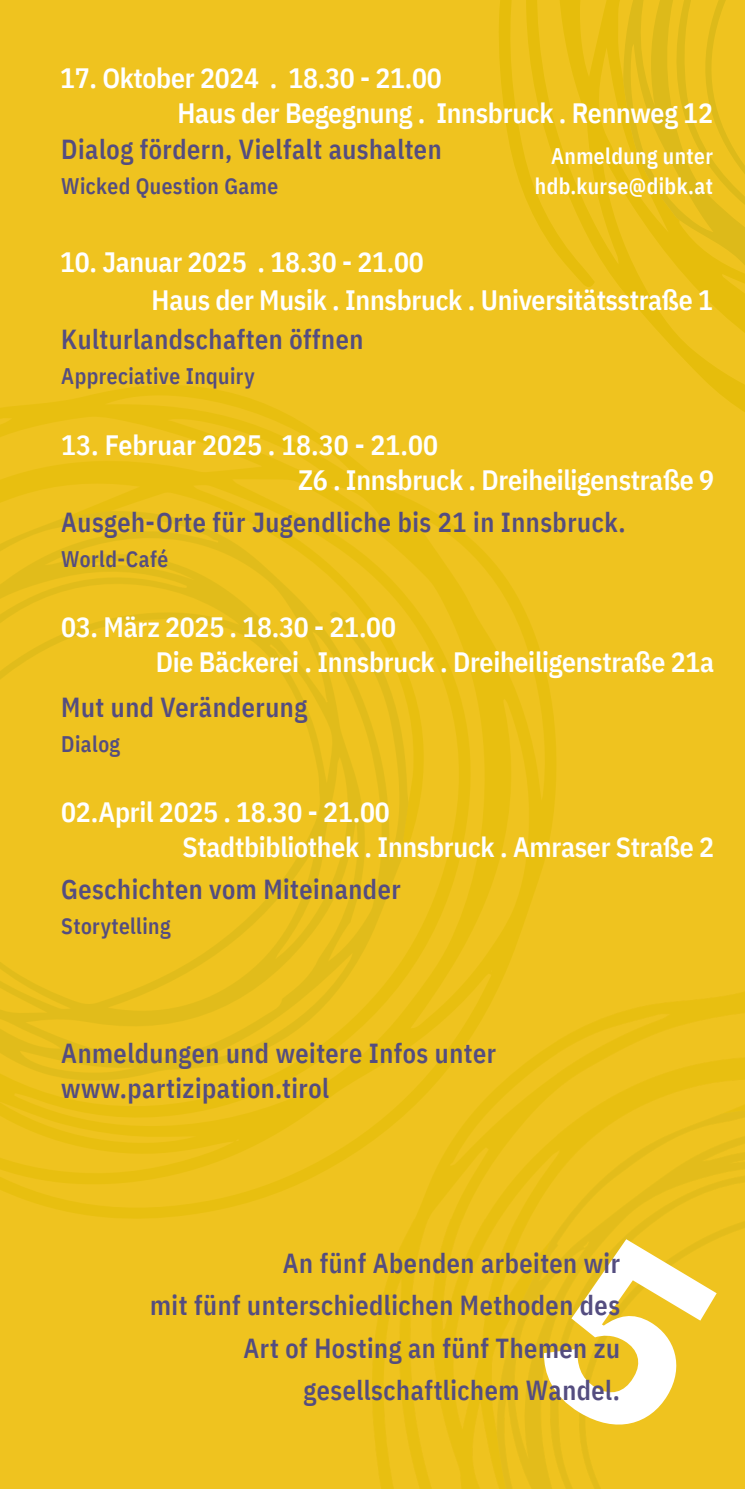
<style>
.page{position:relative;width:745px;height:1489px;background:#fff}
.page>*{position:absolute;margin:0;border:0;box-sizing:border-box;transform-origin:0 0}
.t1{font:600 28px "IBM Plex Sans Cond";letter-spacing:-.01em;color:#fff}
.t2{font:600 27.5px "IBM Plex Sans Cond";letter-spacing:.02em;color:#544d80;scale:.95 1}
.t3{font:600 22.5px "IBM Plex Sans Cond";letter-spacing:.02em;color:#544d80;scale:.95 1}
.t4{font:600 22.5px "IBM Plex Sans Cond";letter-spacing:.02em;color:#fff;scale:.95 1}
</style>
<div class="page">
<div style="left:0;top:0;width:744px;height:1488px;background:#eebd06;opacity:.9"></div>
<svg style="left:527px;top:1232px;width:198px;height:214px;background:#ecc11e"></svg>
<p class="t1" style="left:60px;top:66px;width:383px">17. Oktober 2024 . 18.30 - 21.00</p>
<p class="t1" style="left:177px;top:101px;width:536px">Haus der Begegnung . Innsbruck . Rennweg 12</p>
<p class="t2" style="left:61px;top:138px;width:401px">Dialog fördern, Vielfalt aushalten</p>
<p class="t3" style="left:61px;top:177px;width:230px">Wicked Question Game</p>
<p class="t4" style="left:550px;top:147px;width:172px">Anmeldung unter</p>
<p class="t4" style="left:534px;top:177px;width:189px">hdb.kurse@dibk.at</p>
<p class="t1" style="left:60px;top:250px;width:365px">10. Januar 2025 . 18.30 - 21.00</p>
<p class="t1" style="left:151px;top:288px;width:562px">Haus der Musik . Innsbruck . Universitätsstraße 1</p>
<p class="t2" style="left:61px;top:328px;width:319px">Kulturlandschaften öffnen</p>
<p class="t3" style="left:61px;top:367px;width:205px">Appreciative Inquiry</p>
<p class="t1" style="left:61px;top:433px;width:378px">13. Februar 2025 . 18.30 - 21.00</p>
<p class="t1" style="left:298px;top:468px;width:417px">Z6 . Innsbruck . Dreiheiligenstraße 9</p>
<p class="t2" style="left:61px;top:510px;width:595px">Ausgeh-Orte für Jugendliche bis 21 in Innsbruck.</p>
<p class="t3" style="left:61px;top:549px;width:114px">World-Café</p>
<p class="t1" style="left:61px;top:615px;width:336px">03. März 2025 . 18.30 - 21.00</p>
<p class="t1" style="left:156px;top:650px;width:559px">Die Bäckerei . Innsbruck . Dreiheiligenstraße 21a</p>
<p class="t2" style="left:61px;top:695px;width:260px">Mut und Veränderung</p>
<p class="t3" style="left:61px;top:734px;width:63px">Dialog</p>
<p class="t1" style="left:61px;top:800px;width:330px">02.April 2025 . 18.30 - 21.00</p>
<p class="t1" style="left:182px;top:835px;width:533px">Stadtbibliothek . Innsbruck . Amraser Straße 2</p>
<p class="t2" style="left:61px;top:877px;width:358px">Geschichten vom Miteinander</p>
<p class="t3" style="left:61px;top:916px;width:116px">Storytelling</p>
<p class="t2" style="left:61px;top:1041px;width:459px">Anmeldungen und weitere Infos unter</p>
<p class="t2" style="left:61px;top:1076px;width:283px">www.partizipation.tirol</p>
<p class="t2" style="left:282px;top:1251px;width:356px">An fünf Abenden arbeiten wir</p>
<p class="t2" style="left:150px;top:1293px;width:496px">mit fünf unterschiedlichen Methoden des</p>
<p class="t2" style="left:243px;top:1336px;width:397px">Art of Hosting an fünf Themen zu</p>
<p class="t2" style="left:303px;top:1378px;width:334px">gesellschaftlichem Wandel.</p>
</div>
